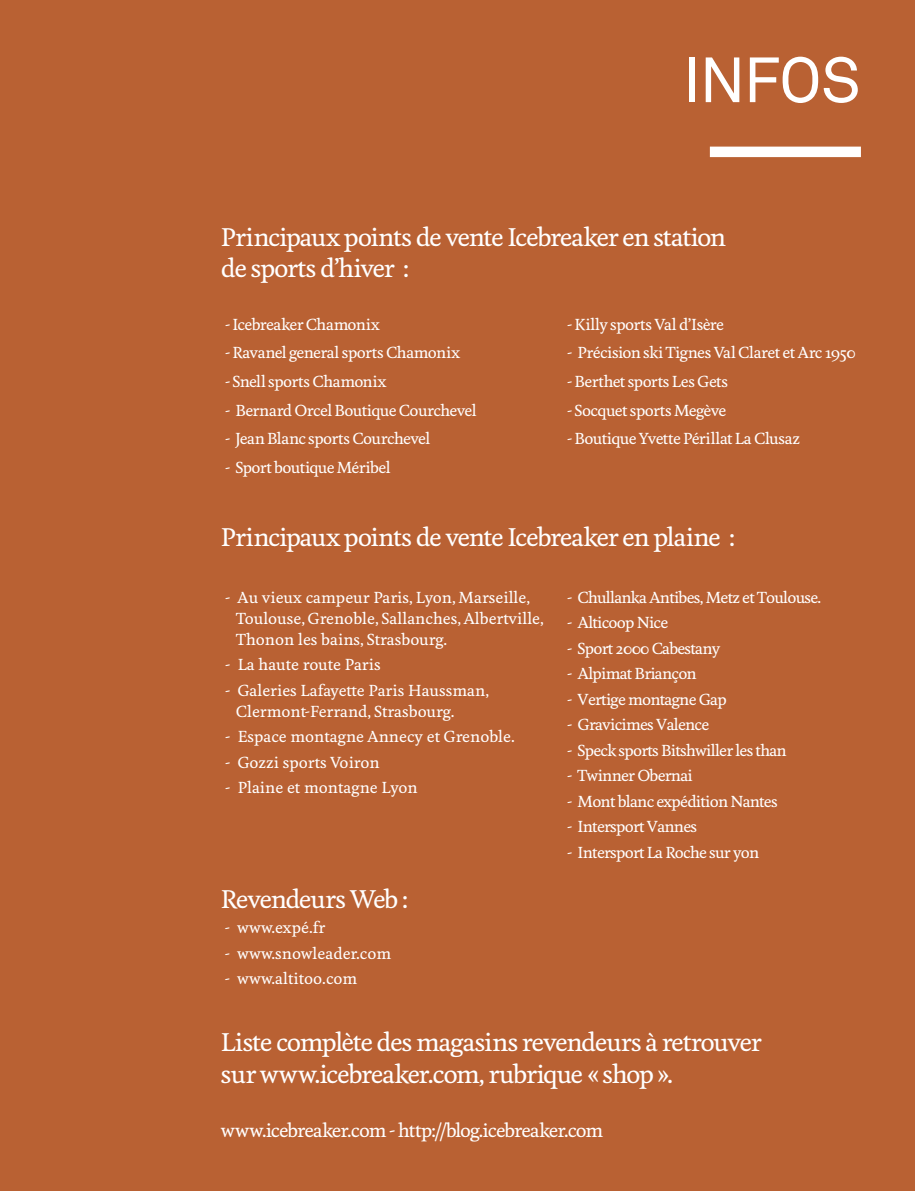
<style>
.page{position:relative;width:915px;height:1191px;background:#fff}
.page>*{position:absolute;margin:0;border:0;box-sizing:border-box;transform-origin:0 0}
.t1{font:63px "Akkurat";color:#fff}
.t2{font:500 24px/31.7px "Feijoa";letter-spacing:-.05em;color:#fff}
.t3{font:500 18px "Feijoa";letter-spacing:-.05em;color:#fff}
.t4{font:500 15px "Feijoa";letter-spacing:-.035em;color:#fff}
.t5{font:500 15px/21px "Feijoa";color:#fff}
</style>
<div class="page">
<div style="left:0;top:0;width:914px;height:1191px;background:#b96133"></div>
<div style="left:709px;top:147px;width:151px;height:10px;background:#fff"></div>
<h1 class="t1" style="left:683px;top:43px;width:179px">INFOS</h1>
<h2 class="t2" style="left:221px;top:222px;width:506px">Principaux points de vente Icebreaker en station de sports d’hiver :</h2>
<p class="t4" style="left:225px;top:315px;width:156px">- Icebreaker Chamonix</p>
<p class="t4" style="left:225px;top:343px;width:236px">- Ravanel general sports Chamonix</p>
<p class="t4" style="left:225px;top:372px;width:163px">- Snell sports Chamonix</p>
<p class="t4" style="left:225px;top:401px;width:253px">- Bernard Orcel Boutique Courchevel</p>
<p class="t4" style="left:225px;top:429px;width:207px">- Jean Blanc sports Courchevel</p>
<p class="t4" style="left:225px;top:458px;width:167px">- Sport boutique Méribel</p>
<p class="t4" style="left:567px;top:315px;width:158px">- Killy sports Val d’Isère</p>
<p class="t4" style="left:567px;top:343px;width:290px">- Précision ski Tignes Val Claret et Arc 1950</p>
<p class="t4" style="left:567px;top:372px;width:163px">- Berthet sports Les Gets</p>
<p class="t4" style="left:567px;top:401px;width:161px">- Socquet sports Megève</p>
<p class="t4" style="left:567px;top:429px;width:234px">- Boutique Yvette Périllat La Clusaz</p>
<h2 class="t2" style="left:221px;top:522px;width:515px">Principaux points de vente Icebreaker en plaine :</h2>
<p class="t5" style="left:236px;top:587px;width:309px;text-indent:-11px">- Au vieux campeur Paris, Lyon, Marseille,<br>Toulouse, Grenoble, Sallanches, Albertville,<br>Thonon les bains, Strasbourg.</p>
<p class="t5" style="left:225px;top:654px;width:157px">- La haute route Paris</p>
<p class="t5" style="left:236px;top:680px;width:255px;text-indent:-11px">- Galeries Lafayette Paris Haussman,<br>Clermont-Ferrand, Strasbourg.</p>
<p class="t5" style="left:225px;top:726px;width:291px">- Espace montagne Annecy et Grenoble.</p>
<p class="t5" style="left:225px;top:752px;width:156px">- Gozzi sports Voiron</p>
<p class="t5" style="left:225px;top:777px;width:194px">- Plaine et montagne Lyon</p>
<h2 class="t2" style="left:221px;top:884px;width:188px">Revendeurs Web :</h2>
<p class="t5" style="left:225px;top:917px;width:102px">- www.expé.fr</p>
<p class="t5" style="left:225px;top:943px;width:168px">- www.snowleader.com</p>
<p class="t5" style="left:225px;top:968px;width:134px">- www.altitoo.com</p>
<p class="t4" style="left:567px;top:587px;width:256px">- Chullanka Antibes, Metz et Toulouse.</p>
<p class="t4" style="left:567px;top:613px;width:103px">- Alticoop Nice</p>
<p class="t4" style="left:567px;top:638px;width:155px">- Sport 2000 Cabestany</p>
<p class="t4" style="left:567px;top:664px;width:131px">- Alpimat Briançon</p>
<p class="t4" style="left:567px;top:689px;width:161px">- Vertige montagne Gap</p>
<p class="t4" style="left:567px;top:715px;width:144px">- Gravicimes Valence</p>
<p class="t4" style="left:567px;top:740px;width:221px">- Speck sports Bitshwiller les than</p>
<p class="t4" style="left:567px;top:766px;width:127px">- Twinner Obernai</p>
<p class="t4" style="left:567px;top:791px;width:212px">- Mont blanc expédition Nantes</p>
<p class="t4" style="left:567px;top:817px;width:131px">- Intersport Vannes</p>
<p class="t4" style="left:567px;top:842px;width:194px">- Intersport La Roche sur yon</p>
<h2 class="t2" style="left:221px;top:1027px;width:542px">Liste complète des magasins revendeurs à retrouver sur www.icebreaker.com, rubrique « shop ».</h2>
<p class="t3" style="left:221px;top:1119px;width:384px">www.icebreaker.com - http://blog.icebreaker.com</p>
</div>
